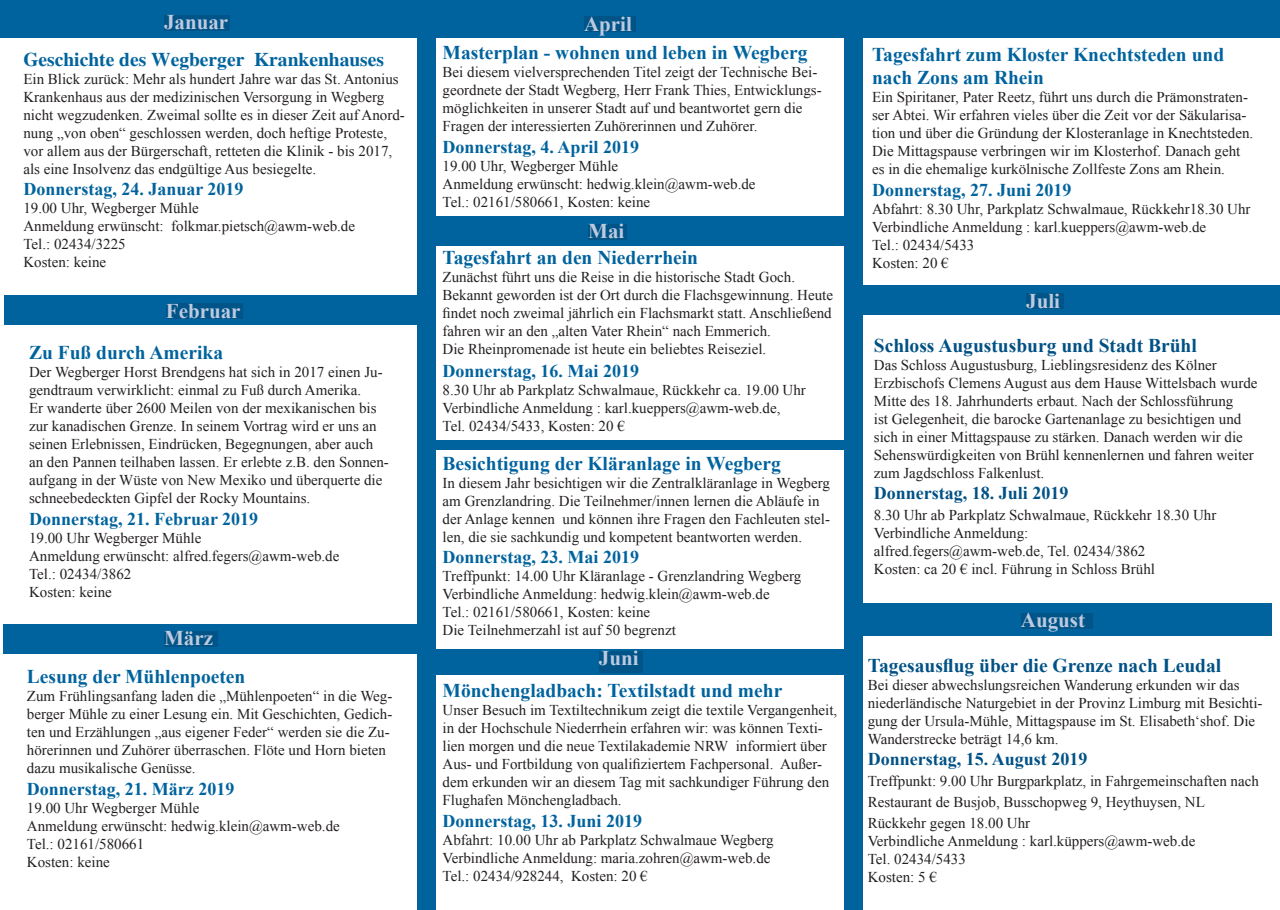
<style>
.page{position:relative;width:1280px;height:910px;background:#fff}
.page>*{position:absolute;margin:0;border:0;box-sizing:border-box;transform-origin:0 0}
.t1{font:700 21px "Times New Roman";color:#bdcadf}
.t2{font:700 19.5px/23.4px "Times New Roman";color:#00639e}
.t3{font:700 19.5px "Times New Roman";color:#005185}
.t4{font:700 19.5px "Times";color:#00639e}
.t5{font:700 18px "Times New Roman";color:#00639e}
.t6{font:700 18px "Times New Roman";color:#005185}
.t7{font:15px/18px "Times New Roman";color:#231f20}
</style>
<div class="page">
<div style="left:0;top:0;width:1280px;height:38px;background:#00639e"></div>
<div style="left:417px;top:9px;width:18px;height:901px;background:#00639e"></div>
<div style="left:844px;top:9px;width:18px;height:901px;background:#00639e"></div>
<div style="left:859px;top:603px;width:412px;height:33px;background:#00639e"></div>
<div style="left:164px;top:15px;width:66px;height:16px;background:#005487"></div>
<div style="left:4px;top:295px;width:425px;height:30px;background:#00639e"></div>
<div style="left:426px;top:216px;width:425px;height:30px;background:#00639e"></div>
<div style="left:4px;top:624px;width:425px;height:30px;background:#00639e"></div>
<div style="left:166px;top:303px;width:76px;height:16px;background:#005487"></div>
<div style="left:164px;top:631px;width:53px;height:16px;background:#005487"></div>
<div style="left:584px;top:16px;width:51px;height:16px;background:#005487"></div>
<div style="left:430px;top:440px;width:425px;height:10px;background:#00639e"></div>
<div style="left:588px;top:224px;width:38px;height:16px;background:#005487"></div>
<div style="left:862px;top:285px;width:418px;height:30px;background:#00639e"></div>
<div style="left:1026px;top:293px;width:37px;height:16px;background:#005487"></div>
<div style="left:426px;top:649px;width:425px;height:25px;background:#00639e"></div>
<div style="left:599px;top:651px;width:43px;height:21px;background:#005487"></div>
<div style="left:1021px;top:613px;width:71px;height:16px;background:#005487"></div>
<h1 class="t1" style="left:164px;top:8px;width:66px">Januar</h1>
<h2 class="t4" style="left:23px;top:48px;width:362px">Geschichte des Wegberger Krankenhauses</h2>
<p class="t7" style="left:23px;top:69px;width:383px">Ein Blick zurück: Mehr als hundert Jahre war das St. Antonius Krankenhaus aus der medizinischen Versorgung in Wegberg nicht wegzudenken. Zweimal sollte es in dieser Zeit auf Anord&shy;nung „von oben“ geschlossen werden, doch heftige Proteste, vor allem aus der Bürgerschaft, retteten die Klinik - bis 2017, als eine Insolvenz das endgültige Aus besiegelte.</p>
<p class="t5" style="left:23px;top:177px;width:222px">Donnerstag, 24. Januar 2019</p>
<p class="t7" style="left:23px;top:199px;width:333px">19.00 Uhr, Wegberger Mühle<br>Anmeldung erwünscht: folkmar.pietsch@awm-web.de<br>Tel.: 02434/3225<br>Kosten: keine</p>
<h1 class="t1" style="left:166px;top:296px;width:76px">Februar</h1>
<h2 class="t2" style="left:29px;top:340px;width:196px">Zu Fuß durch Amerika</h2>
<p class="t7" style="left:29px;top:363px;width:361px">Der Wegberger Horst Brendgens hat sich in 2017 einen Ju&shy;gendtraum verwirklicht: einmal zu Fuß durch Amerika.<br>Er wanderte über 2600 Meilen von der mexikanischen bis zur kanadischen Grenze. In seinem Vortrag wird er uns an seinen Erlebnissen, Eindrücken, Begegnungen, aber auch an den Pannen teilhaben lassen. Er erlebte z.B. den Sonnen&shy;aufgang in der Wüste von New Mexiko und überquerte die schneebedeckten Gipfel der Rocky Mountains.</p>
<p class="t5" style="left:29px;top:506px;width:231px">Donnerstag, 21. Februar 2019</p>
<p class="t7" style="left:29px;top:528px;width:312px">19.00 Uhr Wegberger Mühle<br>Anmeldung erwünscht: alfred.fegers@awm-web.de<br>Tel.: 02434/3862<br>Kosten: keine</p>
<h1 class="t1" style="left:164px;top:623px;width:50px">März</h1>
<h2 class="t2" style="left:27px;top:665px;width:220px">Lesung der Mühlenpoeten</h2>
<p class="t7" style="left:27px;top:687px;width:367px">Zum Frühlingsanfang laden die „Mühlenpoeten“ in die Weg&shy;berger Mühle zu einer Lesung ein. Mit Geschichten, Gedich&shy;ten und Erzählungen „aus eigener Feder“ werden sie die Zu&shy;hörerinnen und Zuhörer überraschen. Flöte und Horn bieten dazu musikalische Genüsse.</p>
<p class="t5" style="left:27px;top:776px;width:209px">Donnerstag, 21. März 2019</p>
<p class="t7" style="left:27px;top:799px;width:314px">19.00 Uhr Wegberger Mühle<br>Anmeldung erwünscht: hedwig.klein@awm-web.de<br>Tel.: 02161/580661<br>Kosten: keine</p>
<h1 class="t1" style="left:584px;top:9px;width:49px">April</h1>
<h2 class="t2" style="left:443px;top:41px;width:366px">Masterplan - wohnen und leben in Wegberg</h2>
<p class="t7" style="left:443px;top:63px;width:381px">Bei diesem vielversprechenden Titel zeigt der Technische Bei&shy;geordnete der Stadt Wegberg, Herr Frank Thies, Entwicklungs&shy;möglichkeiten in unserer Stadt auf und beantwortet gern die Fragen der interessierten Zuhörerinnen und Zuhörer.</p>
<p class="t5" style="left:443px;top:134px;width:198px">Donnerstag, 4. April 2019</p>
<p class="t7" style="left:443px;top:157px;width:314px">19.00 Uhr, Wegberger Mühle<br>Anmeldung erwünscht: hedwig.klein@awm-web.de<br>Tel.: 02161/580661, Kosten: keine</p>
<h1 class="t1" style="left:588px;top:216px;width:38px">Mai</h1>
<h2 class="t2" style="left:443px;top:246px;width:257px">Tagesfahrt an den Niederrhein</h2>
<p class="t7" style="left:443px;top:268px;width:392px">Zunächst führt uns die Reise in die historische Stadt Goch.<br>Bekannt geworden ist der Ort durch die Flachsgewinnung. Heute findet noch zweimal jährlich ein Flachsmarkt statt. Anschließend fahren wir an den „alten Vater Rhein“ nach Emmerich.<br>Die Rheinpromenade ist heute ein beliebtes Reiseziel.</p>
<p class="t5" style="left:443px;top:358px;width:198px">Donnerstag, 16. Mai 2019</p>
<p class="t7" style="left:443px;top:381px;width:365px">8.30 Uhr ab Parkplatz Schwalmaue, Rückkehr ca. 19.00 Uhr<br>Verbindliche Anmeldung : karl.kueppers@awm-web.de,<br>Tel. 02434/5433, Kosten: 20 €</p>
<h2 class="t2" style="left:443px;top:451px;width:340px">Besichtigung der Kläranlage in Wegberg</h2>
<p class="t7" style="left:443px;top:473px;width:389px">In diesem Jahr besichtigen wir die Zentralkläranlage in Wegberg am Grenzlandring. Die Teilnehmer/innen lernen die Abläufe in der Anlage kennen und können ihre Fragen den Fachleuten stel&shy;len, die sie sachkundig und kompetent beantworten werden.</p>
<p class="t5" style="left:443px;top:545px;width:198px">Donnerstag, 23. Mai 2019</p>
<p class="t7" style="left:443px;top:567px;width:360px">Treffpunkt: 14.00 Uhr Kläranlage - Grenzlandring Wegberg Verbindliche Anmeldung: hedwig.klein@awm-web.de<br>Tel.: 02161/580661, Kosten: keine<br>Die Teilnehmerzahl ist auf 50 begrenzt</p>
<h1 class="t1" style="left:599px;top:644px;width:41px">Juni</h1>
<h2 class="t2" style="left:443px;top:678px;width:341px">Mönchengladbach: Textilstadt und mehr</h2>
<p class="t7" style="left:443px;top:701px;width:396px">Unser Besuch im Textiltechnikum zeigt die textile Vergangenheit, in der Hochschule Niederrhein erfahren wir: was können Texti&shy;lien morgen und die neue Textilakademie NRW informiert über Aus- und Fortbildung von qualifiziertem Fachpersonal. Außer&shy;dem erkunden wir an diesem Tag mit sachkundiger Führung den Flughafen Mönchengladbach.</p>
<p class="t5" style="left:443px;top:808px;width:201px">Donnerstag, 13. Juni 2019</p>
<p class="t7" style="left:443px;top:830px;width:333px">Abfahrt: 10.00 Uhr ab Parkplatz Schwalmaue Wegberg<br>Verbindliche Anmeldung: maria.zohren@awm-web.de<br>Tel.: 02434/928244, Kosten: 20 €</p>
<h2 class="t2" style="left:872px;top:42px;width:354px">Tagesfahrt zum Kloster Knechtsteden und nach Zons am Rhein</h2>
<p class="t7" style="left:872px;top:88px;width:383px">Ein Spiritaner, Pater Reetz, führt uns durch die Prämonstraten&shy;ser Abtei. Wir erfahren vieles über die Zeit vor der Säkularisa&shy;tion und über die Gründung der Klosteranlage in Knechtsteden.<br>Die Mittagspause verbringen wir im Klosterhof. Danach geht es in die ehemalige kurkölnische Zollfeste Zons am Rhein.</p>
<p class="t5" style="left:872px;top:177px;width:201px">Donnerstag, 27. Juni 2019</p>
<p class="t7" style="left:872px;top:199px;width:380px">Abfahrt: 8.30 Uhr, Parkplatz Schwalmaue, Rückkehr18.30 Uhr Verbindliche Anmeldung : karl.kueppers@awm-web.de<br>Tel.: 02434/5433<br>Kosten: 20 €</p>
<h1 class="t1" style="left:1026px;top:286px;width:35px">Juli</h1>
<h2 class="t3" style="left:874px;top:332px;width:324px">Schloss Augustusburg und Stadt Brühl</h2>
<p class="t7" style="left:874px;top:355px;width:385px">Das Schloss Augustusburg, Lieblingsresidenz des Kölner Erzbischofs Clemens August aus dem Hause Wittelsbach wurde Mitte des 18. Jahrhunderts erbaut. Nach der Schlossführung<br>ist Gelegenheit, die barocke Gartenanlage zu besichtigen und sich in einer Mittagspause zu stärken. Danach werden wir die Sehenswürdigkeiten von Brühl kennenlernen und fahren weiter zum Jagdschloss Falkenlust.</p>
<p class="t6" style="left:874px;top:480px;width:196px">Donnerstag, 18. Juli 2019</p>
<p class="t7" style="left:874px;top:505px;width:344px">8.30 Uhr ab Parkplatz Schwalmaue, Rückkehr 18.30 Uhr Verbindliche Anmeldung:<br>alfred.fegers@awm-web.de, Tel. 02434/3862<br>Kosten: ca 20 € incl. Führung in Schloss Brühl</p>
<h1 class="t1" style="left:1021px;top:605px;width:66px">August</h1>
<h2 class="t3" style="left:868px;top:652px;width:355px">Tagesausflug über die Grenze nach Leudal</h2>
<p class="t7" style="left:868px;top:675px;width:396px">Bei dieser abwechslungsreichen Wanderung erkunden wir das niederländische Naturgebiet in der Provinz Limburg mit Besichti&shy;gung der Ursula-Mühle, Mittagspause im St. Elisabeth‘shof. Die Wanderstrecke beträgt 14,6 km.</p>
<p class="t6" style="left:868px;top:746px;width:221px">Donnerstag, 15. August 2019</p>
<p class="t7" style="left:868px;top:770px;width:393px;line-height:21px">Treffpunkt: 9.00 Uhr Burgparkplatz, in Fahrgemeinschaften nach<br>Restaurant de Busjob, Busschopweg 9, Heythuysen, NL<br>Rückkehr gegen 18.00 Uhr</p>
<p class="t7" style="left:868px;top:831px;width:329px">Verbindliche Anmeldung : karl.küppers@awm-web.de<br>Tel. 02434/5433<br>Kosten: 5 €</p>
</div>
